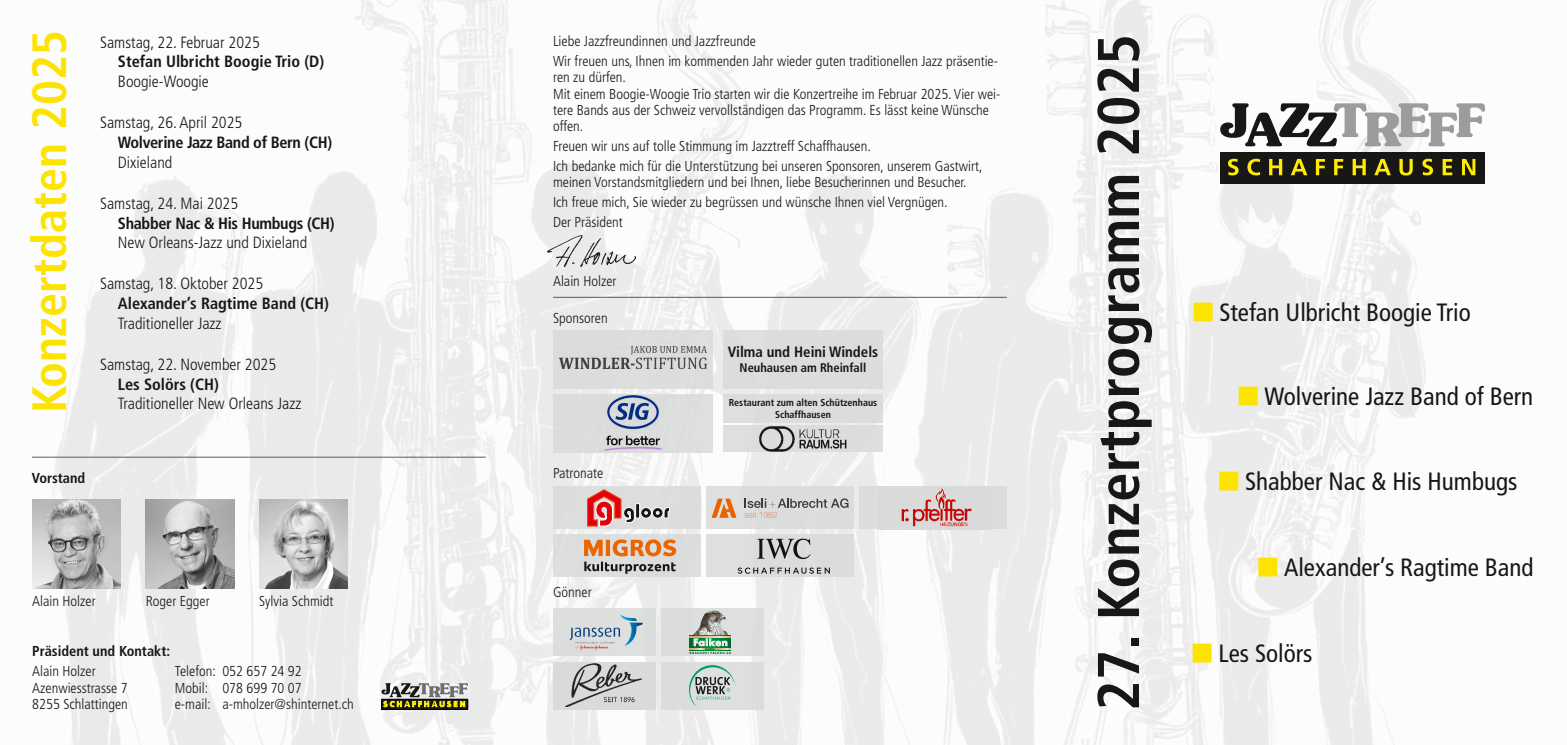
<style>
.page{position:relative;width:1567px;height:745px;background:#fff}
.page>*{position:absolute;margin:0;border:0;box-sizing:border-box;transform-origin:0 0}
.t1{font:700 condensed 58.75px "Frutiger LT Std";letter-spacing:.005em;color:#181716}
.t2{font:700 condensed 48.12px "Frutiger LT Std";color:#fce400}
.t3{font:condensed 25px "Frutiger";color:#181716}
.t4{font:300 condensed 16.25px "Frutiger LT Std";color:#181716}
.t5{font:700 condensed 16.25px "Frutiger LT Std";color:#181716}
.t6{font:700 condensed 16.25px "Frutiger LT Std";letter-spacing:-.02em;color:#181716}
.t7{font:700 condensed 14.88px "Frutiger LT Std";color:#181716}
.t8{font:300 condensed 14.38px/19.8px "Frutiger LT Std";color:#181716}
.t9{font:700 condensed 14.38px "Frutiger LT Std";color:#181716}
.t10{font:700 condensed 12.5px "Frutiger LT Std";color:#181716}
.t11{font:700 condensed 10px/12px "Frutiger LT Std";color:#181716;text-align:center}
.s1{color:#fce400}
</style>
<div class="page">
<img style="left:31px;top:0;width:1395px;height:744px">
<img style="left:32px;top:499px;width:89px;height:89px">
<img style="left:259px;top:499px;width:89px;height:89px">
<img style="left:146px;top:499px;width:88px;height:89px">
<svg style="left:1191px;top:77px;width:295px;height:125px"></svg>
<div style="left:661px;top:661px;width:103px;height:48px;background:#d9dada"></div>
<svg style="left:689px;top:665px;width:46px;height:41px"></svg>
<div style="left:553px;top:608px;width:103px;height:48px;background:#d9dada"></div>
<svg style="left:569px;top:614px;width:73px;height:36px"></svg>
<div style="left:553px;top:393px;width:159px;height:59px;background:#d9dada"></div>
<img style="left:596px;top:393px;width:73px;height:58px">
<div style="left:723px;top:330px;width:159px;height:58px;background:#d9dada"></div>
<div style="left:723px;top:393px;width:159px;height:29px;background:#d9dada"></div>
<div style="left:723px;top:425px;width:159px;height:27px;background:#d9dada"></div>
<img style="left:759px;top:426px;width:87px;height:25px">
<div style="left:553px;top:330px;width:159px;height:58px;background:#d9dada"></div>
<img style="left:559px;top:346px;width:148px;height:22px">
<div style="left:553px;top:486px;width:147px;height:43px;background:#d9dada"></div>
<div style="left:635px;top:503px;width:4px;height:14px;border:1px solid #fff"></div>
<svg style="left:587px;top:489px;width:47px;height:36px"></svg>
<svg style="left:640px;top:507px;width:29px;height:11px"></svg>
<div style="left:859px;top:486px;width:147px;height:43px;background:#d9dada"></div>
<img style="left:901px;top:488px;width:71px;height:39px">
<div style="left:706px;top:486px;width:147px;height:43px;background:#d9dada"></div>
<svg style="left:744px;top:498px;width:104px;height:19px"></svg>
<svg style="left:712px;top:498px;width:24px;height:19px"></svg>
<div style="left:553px;top:534px;width:147px;height:42px;background:#d9dada"></div>
<svg style="left:584px;top:539px;width:92px;height:34px"></svg>
<div style="left:706px;top:534px;width:147px;height:42px;background:#d9dada"></div>
<svg style="left:757px;top:538px;width:53px;height:20px"></svg>
<svg style="left:737px;top:567px;width:92px;height:6px"></svg>
<svg style="left:381px;top:682px;width:87px;height:27px;background:#8e8b6e"></svg>
<hr style="left:553px;top:297px;width:453px;height:1px;background:#181716">
<hr style="left:32px;top:456px;width:453px;height:1px;background:#181716">
<img style="left:547px;top:235px;width:88px;height:31px">
<div style="left:553px;top:661px;width:103px;height:48px;background:#d9dada"></div>
<img style="left:566px;top:663px;width:75px;height:43px">
<div style="left:661px;top:608px;width:103px;height:48px;background:#d9dada"></div>
<svg style="left:701px;top:611px;width:11px;height:11px"></svg>
<svg style="left:689px;top:635px;width:41px;height:3px"></svg>
<svg style="left:689px;top:636px;width:41px;height:1px"></svg>
<svg style="left:689px;top:638px;width:41px;height:15px"></svg>
<h2 class="t2" style="left:21px;top:413px;width:384px;rotate:-90deg">Konzertdaten 2025</h2>
<p class="t4" style="left:100px;top:33px;width:161px">Samstag, 22. Februar 2025</p>
<p class="t5" style="left:118px;top:52px;width:208px">Stefan Ulbricht Boogie Trio (D)</p>
<p class="t4" style="left:118px;top:72px;width:92px">Boogie-Woogie</p>
<p class="t4" style="left:100px;top:113px;width:144px">Samstag, 26. April 2025</p>
<p class="t6" style="left:118px;top:133px;width:216px">Wolverine Jazz Band of Bern (CH)</p>
<p class="t4" style="left:118px;top:153px;width:56px">Dixieland</p>
<p class="t4" style="left:100px;top:194px;width:139px">Samstag, 24. Mai 2025</p>
<p class="t6" style="left:118px;top:213px;width:218px">Shabber Nac &amp; His Humbugs (CH)</p>
<p class="t4" style="left:118px;top:233px;width:191px">New Orleans-Jazz und Dixieland</p>
<p class="t4" style="left:100px;top:274px;width:164px">Samstag, 18. Oktober 2025</p>
<p class="t5" style="left:118px;top:293px;width:213px">Alexander’s Ragtime Band (CH)</p>
<p class="t4" style="left:118px;top:314px;width:105px">Traditioneller Jazz</p>
<p class="t4" style="left:100px;top:354px;width:177px">Samstag, 22. November 2025</p>
<p class="t5" style="left:118px;top:374px;width:102px">Les Solörs (CH)</p>
<p class="t4" style="left:118px;top:394px;width:185px">Traditioneller New Orleans Jazz</p>
<p class="t9" style="left:32px;top:469px;width:55px">Vorstand</p>
<p class="t8" style="left:32px;top:591px;width:65px">Alain Holzer</p>
<p class="t8" style="left:146px;top:591px;width:65px">Roger Egger</p>
<p class="t8" style="left:259px;top:591px;width:76px">Sylvia Schmidt</p>
<p class="t9" style="left:32px;top:642px;width:139px">Präsident und Kontakt:</p>
<p class="t8" style="left:32px;top:661px;width:65px">Alain Holzer</p>
<p class="t8" style="left:175px;top:661px;width:128px">Telefon: 052 657 24 92</p>
<p class="t8" style="left:32px;top:677px;width:97px">Azenwiesstrasse 7</p>
<p class="t8" style="left:175px;top:677px;width:128px">Mobil: 078 699 70 07</p>
<p class="t8" style="left:32px;top:693px;width:97px">8255 Schlattingen</p>
<p class="t8" style="left:175px;top:693px;width:180px">e-mail: a-mholzer@shinternet.ch</p>
<p class="t8" style="left:553px;top:32px;width:446px">Liebe Jazzfreundinnen und Jazzfreunde<br>Wir freuen uns, Ihnen im kommenden Jahr wieder guten traditionellen Jazz präsentie-</p>
<p class="t8" style="left:553px;top:69px;width:449px;line-height:16.2px">ren zu dürfen.<br>Mit einem Boogie-Woogie Trio starten wir die Konzertreihe im Februar 2025. Vier wei&shy;tere Bands aus der Schweiz vervollständigen das Programm. Es lässt keine Wünsche offen.</p>
<p class="t8" style="left:553px;top:136px;width:431px">Freuen wir uns auf tolle Stimmung im Jazztreff Schaffhausen.<br>Ich bedanke mich für die Unterstützung bei unseren Sponsoren, unserem Gastwirt,</p>
<p class="t8" style="left:553px;top:172px;width:415px">meinen Vorstandsmitgliedern und bei Ihnen, liebe Besucherinnen und Besucher.<br>Ich freue mich, Sie wieder zu begrüssen und wünsche Ihnen viel Vergnügen.<br>Der Präsident</p>
<p class="t8" style="left:553px;top:271px;width:65px">Alain Holzer</p>
<p class="t8" style="left:553px;top:308px;width:56px">Sponsoren</p>
<p class="t8" style="left:553px;top:463px;width:52px">Patronate</p>
<p class="t8" style="left:553px;top:582px;width:40px">Gönner</p>
<p class="t7" style="left:727px;top:343px;width:152px">Vilma und Heini Windels</p>
<p class="t10" style="left:739px;top:360px;width:128px">Neuhausen am Rheinfall</p>
<p class="t11" style="left:728px;top:396px;width:150px">Restaurant zum alten Schützenhaus<br>Schaffhausen</p>
<h1 class="t1" style="left:1083px;top:710px;width:678px;rotate:-90deg">27. Konzertprogramm 2025</h1>
<h3 class="t3" style="left:1191px;top:298px;width:281px"><span class="s1">■</span> Stefan Ulbricht Boogie Trio</h3>
<h3 class="t3" style="left:1236px;top:381px;width:298px"><span class="s1">■</span> Wolverine Jazz Band of Bern</h3>
<h3 class="t3" style="left:1216px;top:466px;width:302px"><span class="s1">■</span> Shabber Nac &amp; His Humbugs</h3>
<h3 class="t3" style="left:1255px;top:552px;width:279px"><span class="s1">■</span> Alexander’s Ragtime Band</h3>
<h3 class="t3" style="left:1190px;top:638px;width:124px"><span class="s1">■</span> Les Solörs</h3>
</div>
